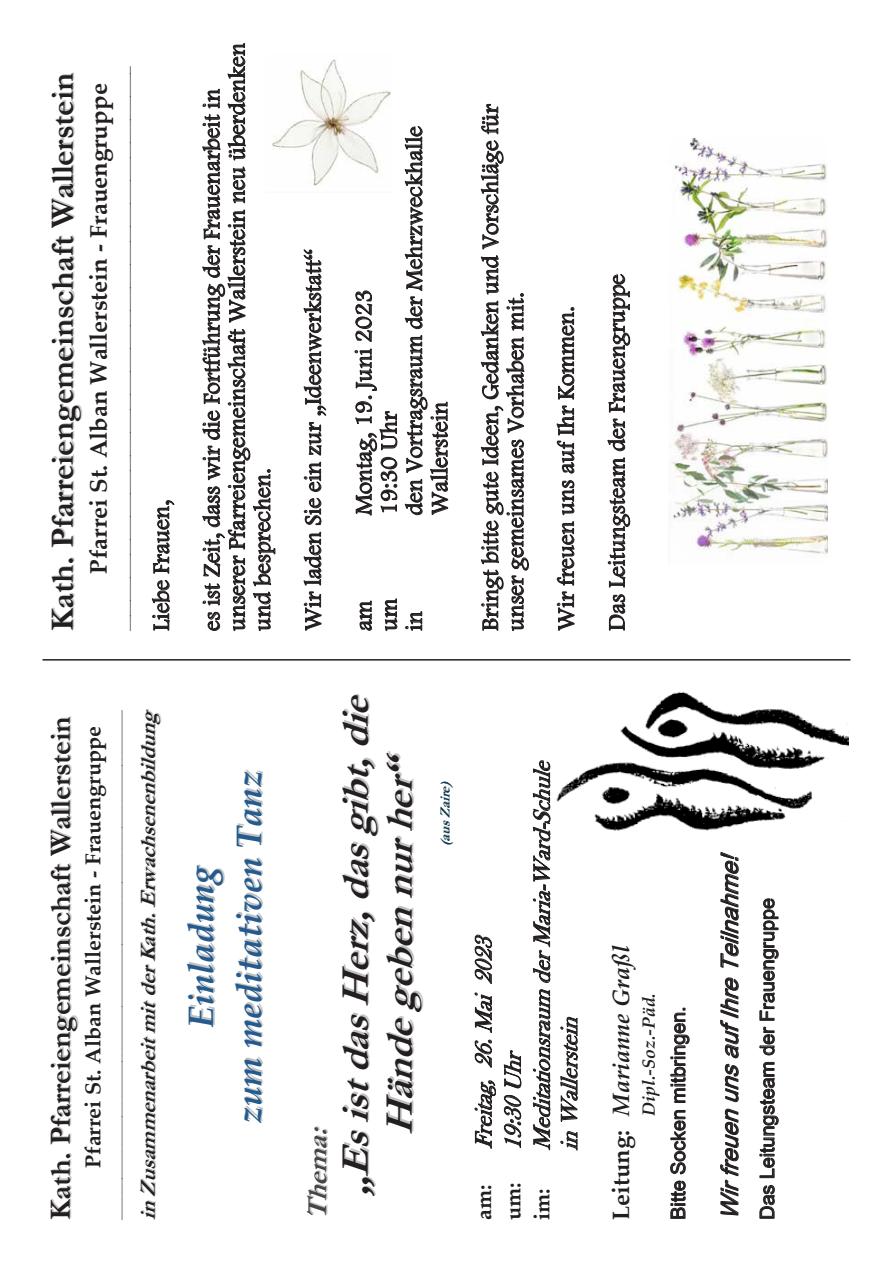
<style>
.page{position:relative;width:893px;height:1263px;background:#fff}
.page>*{position:absolute;margin:0;border:0;box-sizing:border-box;transform-origin:0 0}
.t1{font:italic 700 39.3px/44.2px "Garamond";color:#231f20;text-align:center}
.t2{font:italic 700 35.4px/47.7px "Palatino Linotype";color:#245a8d;text-align:center}
.t3{font:700 32.7px "Garamond";color:#231f20}
.t4{font:700 29.55px "Garamond";color:#231f20}
.t5{font:italic 700 27.45px "Garamond";color:#454545}
.t6{font:24px/25.3px "Footlight MT Light";color:#231f20}
.t7{font:700 24px "Palatino Linotype";color:#231f20}
.t8{font:italic 23.55px/27.5px "Baskerville Old Face";color:#231f20}
.t9{font:italic 23.55px "Arial Unicode MS";color:#231f20}
.t10{font:italic 700 23.55px "Palatino Linotype";color:#231f20}
.t11{font:700 21.6px "Palatino Linotype";color:#231f20}
.t12{font:italic 700 21.6px "Garamond";color:#231f20}
.t13{font:19.65px "Arial Unicode MS";color:#231f20}
.t14{font:italic 700 17.7px "Palatino Linotype";color:#231f20}
.t15{font:15.3px "Times New Roman";color:#231f20}
.t16{font:13.8px "Times New Roman";color:#231f20}
.t17{font:italic 700 13.8px "Garamond";color:#0d394d}
.s1{color:#c1c1c1}
.s2{font-style:normal}
</style>
<div class="page">
<svg style="left:152px;top:580px;width:18px;height:50px"></svg>
<svg style="left:153px;top:500px;width:21px;height:73px"></svg>
<svg style="left:202px;top:43px;width:73px;height:588px"></svg>
<svg style="left:304px;top:592px;width:17px;height:38px"></svg>
<svg style="left:304px;top:532px;width:17px;height:53px"></svg>
<svg style="left:304px;top:498px;width:17px;height:27px"></svg>
<svg style="left:304px;top:462px;width:17px;height:30px"></svg>
<svg style="left:309px;top:422px;width:12px;height:33px"></svg>
<svg style="left:304px;top:250px;width:22px;height:165px"></svg>
<svg style="left:360px;top:601px;width:12px;height:29px"></svg>
<svg style="left:356px;top:291px;width:16px;height:51px"></svg>
<svg style="left:385px;top:599px;width:12px;height:32px"></svg>
<svg style="left:355px;top:349px;width:42px;height:166px"></svg>
<svg style="left:406px;top:611px;width:16px;height:20px"></svg>
<svg style="left:405px;top:297px;width:17px;height:32px"></svg>
<svg style="left:405px;top:126px;width:18px;height:165px"></svg>
<svg style="left:405px;top:335px;width:43px;height:180px"></svg>
<svg style="left:481px;top:141px;width:22px;height:108px"></svg>
<svg style="left:482px;top:104px;width:16px;height:30px"></svg>
<svg style="left:481px;top:255px;width:48px;height:376px"></svg>
<svg style="left:557px;top:592px;width:17px;height:38px"></svg>
<svg style="left:557px;top:521px;width:17px;height:64px"></svg>
<svg style="left:562px;top:480px;width:12px;height:35px"></svg>
<svg style="left:557px;top:441px;width:17px;height:32px"></svg>
<svg style="left:557px;top:406px;width:17px;height:29px"></svg>
<svg style="left:558px;top:307px;width:16px;height:92px"></svg>
<svg style="left:609px;top:594px;width:16px;height:36px"></svg>
<svg style="left:608px;top:457px;width:22px;height:130px"></svg>
<svg style="left:608px;top:419px;width:17px;height:32px"></svg>
<svg style="left:609px;top:274px;width:21px;height:138px"></svg>
<img style="left:669px;top:138px;width:158px;height:416px">
<img style="left:265px;top:54px;width:126px;height:139px">
<img style="left:556px;top:691px;width:292px;height:140px">
<svg style="left:475px;top:1080px;width:21px;height:69px"></svg>
<svg style="left:475px;top:1040px;width:17px;height:28px"></svg>
<svg style="left:475px;top:993px;width:17px;height:40px"></svg>
<svg style="left:475px;top:935px;width:17px;height:49px"></svg>
<svg style="left:504px;top:1095px;width:17px;height:53px"></svg>
<svg style="left:504px;top:1050px;width:17px;height:38px"></svg>
<svg style="left:533px;top:989px;width:17px;height:161px"></svg>
<svg style="left:533px;top:761px;width:17px;height:222px"></svg>
<svg style="left:561px;top:1131px;width:16px;height:19px"></svg>
<svg style="left:561px;top:1017px;width:16px;height:105px"></svg>
<svg style="left:671px;top:1181px;width:14px;height:37px"></svg>
<svg style="left:670px;top:1110px;width:15px;height:64px"></svg>
<svg style="left:671px;top:1008px;width:18px;height:95px"></svg>
<svg style="left:721px;top:1109px;width:17px;height:106px"></svg>
<svg style="left:725px;top:1064px;width:13px;height:38px"></svg>
<svg style="left:721px;top:978px;width:17px;height:80px"></svg>
<svg style="left:721px;top:852px;width:17px;height:116px"></svg>
<svg style="left:760px;top:1185px;width:14px;height:33px"></svg>
<svg style="left:760px;top:1062px;width:18px;height:116px"></svg>
<svg style="left:760px;top:1027px;width:14px;height:28px"></svg>
<svg style="left:760px;top:898px;width:18px;height:122px"></svg>
<hr style="left:43px;top:659px;width:807px;height:2px;background:#231f20">
<h3 class="t3" style="left:40px;top:631px;width:559px;rotate:-90deg">Kath. Pfarreiengemeinschaft Wallerstein</h3>
<p class="t7" style="left:81px;top:573px;width:492px;rotate:-90deg">Pfarrei St. Alban Wallerstein - Frauengruppe</p>
<p class="t15" style="left:112px;top:631px;width:566px;rotate:-90deg">__________________________________________________________________________</p>
<p class="t6" style="left:224px;top:631px;width:589px;rotate:-90deg">unserer Pfarreiengemeinschaft Wallerstein neu überdenken und besprechen.</p>
<p class="t6" style="left:135px;top:631px;width:544px;line-height:50.6px;rotate:-90deg">Liebe Frauen,<br>es ist Zeit, dass wir die Fortführung der Frauenarbeit in</p>
<p class="t4" style="left:41px;top:1220px;width:505px;rotate:-90deg">Kath. Pfarreiengemeinschaft <span class="s1">W</span>allerstein</p>
<p class="t11" style="left:78px;top:1168px;width:444px;rotate:-90deg">Pfarrei St. Alban Wallerstein - Frauengruppe</p>
<p class="t16" style="left:105px;top:1220px;width:511px;rotate:-90deg">__________________________________________________________________________</p>
<p class="t12" style="left:133px;top:1220px;width:519px;rotate:-90deg">in <span class="s1">Z</span>usa<span class="s1">mm</span>enarbeit <span class="s1">m</span>it der <span class="s1">K</span>ath. <span class="s1">E</span>r<span class="s1">w</span>achsenenbildung</p>
<h2 class="t2" style="left:176px;top:1124px;width:355px;rotate:-90deg">Einladung<br>zum meditativen Tanz</h2>
<p class="t6" style="left:287px;top:631px;width:383px;line-height:50.7px;rotate:-90deg">Wir laden Sie ein zur „Ideenwerkstatt“ am</p>
<p class="t6" style="left:350px;top:515px;width:227px;rotate:-90deg">Montag, 19. Juni 2023</p>
<p class="t6" style="left:376px;top:515px;width:105px;rotate:-90deg">19:30 Uhr</p>
<p class="t6" style="left:376px;top:631px;width:34px;rotate:-90deg">um</p>
<p class="t6" style="left:401px;top:515px;width:391px;rotate:-90deg">den Vortragsraum der Mehrzweckhalle<br>Wallerstein</p>
<p class="t6" style="left:401px;top:631px;width:21px;rotate:-90deg">in</p>
<p class="t6" style="left:477px;top:631px;width:528px;rotate:-90deg">Bringt bitte gute Ideen, Gedanken und Vorschläge für unser gemeinsames Vorhaben mit.</p>
<p class="t6" style="left:540px;top:631px;width:358px;line-height:50.8px;rotate:-90deg">Wir freuen uns auf Ihr Kommen.<br>Das Leitungsteam der Frauengruppe</p>
<p class="t5" style="left:299px;top:1220px;width:105px;rotate:-90deg">Thema:</p>
<h1 class="t1" style="left:333px;top:1196px;width:518px;rotate:-90deg">„Es ist das Herz, das gibt, die<br>Hände geben nur her“</h1>
<p class="t17" style="left:436px;top:846px;width:72px;rotate:-90deg">(<span class="s1">au</span>s <span class="s1">Za</span>ir<span class="s1">e</span>)</p>
<p class="t8" style="left:470px;top:1149px;width:222px;rotate:-90deg">Freitag, 26. Mai 2023</p>
<p class="t8" style="left:499px;top:1150px;width:107px;rotate:-90deg">19:30 Uhr</p>
<p class="t8" style="left:529px;top:1150px;width:399px;rotate:-90deg">Meditationsraum der Maria-Ward-Schule ni Wallerstein</p>
<p class="t11" style="left:468px;top:1220px;width:37px;rotate:-90deg">am:</p>
<p class="t11" style="left:498px;top:1220px;width:39px;rotate:-90deg">um:</p>
<p class="t11" style="left:527px;top:1220px;width:33px;rotate:-90deg">im:</p>
<p class="t10" style="left:604px;top:1220px;width:276px;rotate:-90deg"><span class="s2">Leitung:</span> Marianne Graßl</p>
<p class="t14" style="left:636px;top:1115px;width:124px;rotate:-90deg">Dipl.-Soz.-Päd.</p>
<p class="t13" style="left:664px;top:1220px;width:215px;rotate:-90deg">Bitte Socken mitbringen.</p>
<p class="t9" style="left:713px;top:1220px;width:376px;rotate:-90deg">Wir freuen uns auf Ihre Teilnahme!</p>
<p class="t13" style="left:753px;top:1220px;width:323px;rotate:-90deg">Das Leitungsteam der Frauengruppe</p>
</div>
